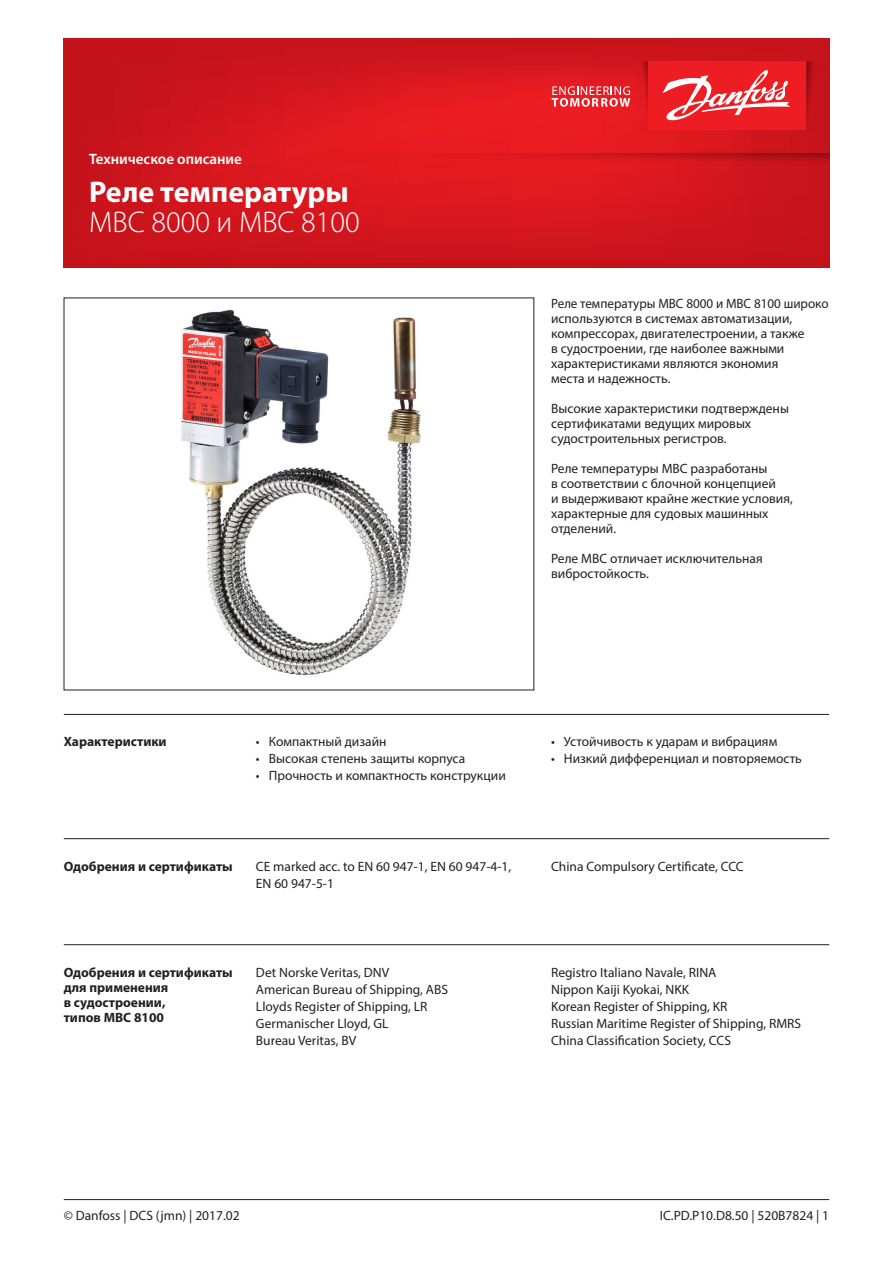
<style>
.page{position:relative;width:893px;height:1263px;background:#fff}
.page>*{position:absolute;margin:0;border:0;box-sizing:border-box;transform-origin:0 0}
.t1{font:700 30px "Myriad Pro";color:#fff}
.t2{font:300 30px "Myriad Pro";color:#fff}
.t3{font:600 15px "Myriad Pro";color:#fff}
.Litterature_No{font:13.5px/15px "Myriad Pro";color:#231f20}
.t4{font:700 13.5px/15px "Myriad Pro";color:#231f20}
</style>
<div class="page">
<svg style="left:64px;top:38px;width:765px;height:230px;background:#d3151d"></svg>
<svg style="left:806px;top:61px;width:13px;height:69px"></svg>
<svg style="left:636px;top:61px;width:12px;height:69px"></svg>
<div style="left:648px;top:61px;width:158px;height:69px;background:#ee1d23"></div>
<svg style="left:552px;top:86px;width:78px;height:21px;background:#f0696d"></svg>
<svg style="left:662px;top:70px;width:128px;height:51px"></svg>
<svg style="left:332px;top:153px;width:497px;height:13px;background:#d4171d"></svg>
<hr style="left:64px;top:1199px;width:765px;height:1px;background:#231f20">
<hr style="left:64px;top:714px;width:765px;height:1px;background:#231f20">
<hr style="left:64px;top:838px;width:765px;height:1px;background:#231f20">
<hr style="left:64px;top:944px;width:765px;height:1px;background:#231f20">
<img style="left:181px;top:310px;width:240px;height:366px">
<p class="t3" style="left:89px;top:150px;width:154px">Техническое описание</p>
<h1 class="t1" style="left:89px;top:172px;width:261px">Реле температуры</h1>
<h1 class="t2" style="left:89px;top:204px;width:272px">MBC 8000 и MBC 8100</h1>
<p class="Litterature_No" style="left:551px;top:296px;width:279px">Реле температуры MBC 8000 и MBC 8100 широко используются в системах автоматизации, компрессорах, двигателестроении, а также<br>в судостроении, где наиболее важными характеристиками являются экономия<br>места и надежность.</p>
<p class="Litterature_No" style="left:551px;top:401px;width:239px">Высокие характеристики подтверждены сертификатами ведущих мировых судостроительных регистров.</p>
<p class="Litterature_No" style="left:551px;top:461px;width:243px">Реле температуры MBC разработаны<br>в соответствии с блочной концепцией<br>и выдерживают крайне жесткие условия, характерные для судовых машинных отделений.</p>
<p class="Litterature_No" style="left:551px;top:551px;width:213px">Реле MBC отличает исключительная вибростойкость.</p>
<p class="t4" style="left:64px;top:734px;width:104px">Характеристики</p>
<p class="Litterature_No" style="left:256px;top:734px;width:132px">• Компактный дизайн</p>
<p class="Litterature_No" style="left:256px;top:751px;width:211px">• Высокая степень защиты корпуса</p>
<p class="Litterature_No" style="left:256px;top:768px;width:251px">• Прочность и компактность конструкции</p>
<p class="Litterature_No" style="left:551px;top:734px;width:228px">• Устойчивость к ударам и вибрациям</p>
<p class="Litterature_No" style="left:551px;top:751px;width:252px">• Низкий дифференциал и повторяемость</p>
<p class="t4" style="left:64px;top:858px;width:170px">Одобрения и сертификаты</p>
<p class="Litterature_No" style="left:256px;top:857px;width:257px;line-height:17.1px">CE marked acc. to EN 60 947-1, EN 60 947-4-1,<br>EN 60 947-5-1</p>
<p class="Litterature_No" style="left:551px;top:858px;width:194px">China Compulsory Certificate, CCC</p>
<p class="t4" style="left:64px;top:964px;width:170px">Одобрения и сертификаты для применения<br>в судостроении,<br>типов MBC 8100</p>
<p class="Litterature_No" style="left:256px;top:963px;width:194px;line-height:17.1px">Det Norske Veritas, DNV<br>American Bureau of Shipping, ABS<br>Lloyds Register of Shipping, LR<br>Germanischer Lloyd, GL<br>Bureau Veritas, BV</p>
<p class="Litterature_No" style="left:551px;top:963px;width:252px;line-height:17.1px">Registro Italiano Navale, RINA<br>Nippon Kaiji Kyokai, NKK<br>Korean Register of Shipping, KR<br>Russian Maritime Register of Shipping, RMRS China Classification Society, CCS</p>
<p class="Litterature_No" style="left:64px;top:1208px;width:177px">© Danfoss | DCS (jmn) | 2017.02</p>
<p class="Litterature_No" style="left:660px;top:1208px;width:171px">IC.PD.P10.D8.50 | 520B7824 | 1</p>
</div>
